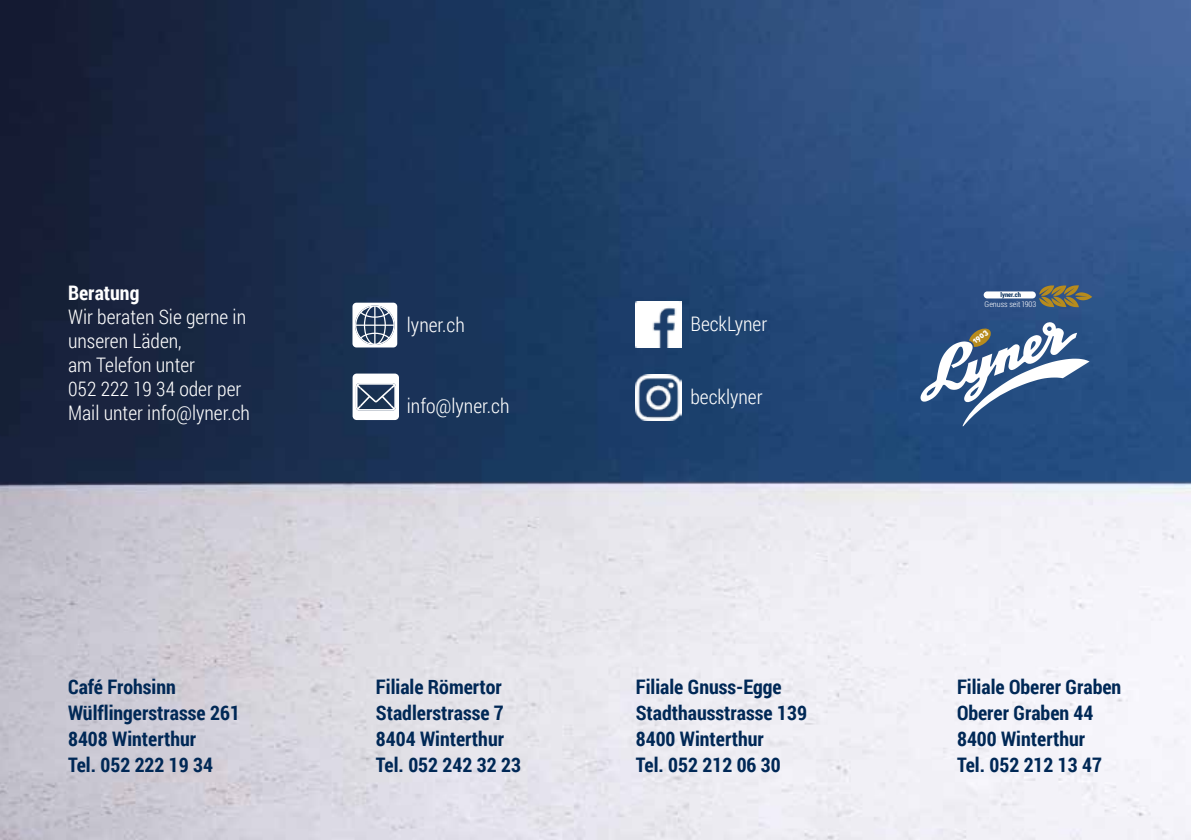
<style>
.page{position:relative;width:1191px;height:840px;background:#fff}
.page>*{position:absolute;margin:0;border:0;box-sizing:border-box;transform-origin:0 0}
.t1{font:700 20px/26px "Roboto Condensed";color:#002856}
.t2{font:300 20px/24px "Roboto Condensed";color:#fff}
.t3{font:700 20px "Roboto Condensed";color:#fff}
.t4{font:8.2px "DIN Black Alternate";color:#fff}
.t5{font:300 8px "Roboto Condensed";color:#fff;scale:1.04 1}
.t6{font:700 6.6px "Roboto Condensed";color:#002856}
</style>
<div class="page">
<img style="left:0;top:0;width:1191px;height:839px">
<svg style="left:920px;top:322px;width:169px;height:104px"></svg>
<div style="left:983px;top:291px;width:52px;height:7px;background:#fff;border-radius:4px"></div>
<svg style="left:1039px;top:285px;width:53px;height:22px"></svg>
<img style="left:636px;top:374px;width:45px;height:46px">
<img style="left:636px;top:301px;width:45px;height:46px">
<svg style="left:352px;top:373px;width:47px;height:47px"></svg>
<svg style="left:352px;top:302px;width:45px;height:45px"></svg>
<p class="t3" style="left:68px;top:278px;width:73px">Beratung</p>
<p class="t2" style="left:68px;top:304px;width:183px">Wir beraten Sie gerne in unseren Läden,<br>am Telefon unter<br>052 222 19 34 oder per<br>Mail unter info@lyner.ch</p>
<p class="t2" style="left:407px;top:312px;width:59px">lyner.ch</p>
<p class="t2" style="left:407px;top:393px;width:104px">info@lyner.ch</p>
<p class="t2" style="left:690px;top:311px;width:78px">BeckLyner</p>
<p class="t2" style="left:690px;top:384px;width:74px">becklyner</p>
<p class="t6" style="left:1000px;top:290px;width:22px">lyner.ch</p>
<p class="t5" style="left:984px;top:299px;width:51px">Genuss seit 1903</p>
<p class="t4" style="left:970px;top:337px;width:19px;rotate:-38deg">1903</p>
<p class="t1" style="left:68px;top:672px;width:173px">Café Frohsinn<br>Wülflingerstrasse 261<br>8408 Winterthur<br>Tel. 052 222 19 34</p>
<p class="t1" style="left:376px;top:672px;width:147px">Filiale Römertor<br>Stadlerstrasse 7<br>8404 Winterthur<br>Tel. 052 242 32 23</p>
<p class="t1" style="left:636px;top:672px;width:173px">Filiale Gnuss-Egge<br>Stadthausstrasse 139<br>8400 Winterthur<br>Tel. 052 212 06 30</p>
<p class="t1" style="left:957px;top:672px;width:166px">Filiale Oberer Graben<br>Oberer Graben 44<br>8400 Winterthur<br>Tel. 052 212 13 47</p>
</div>
